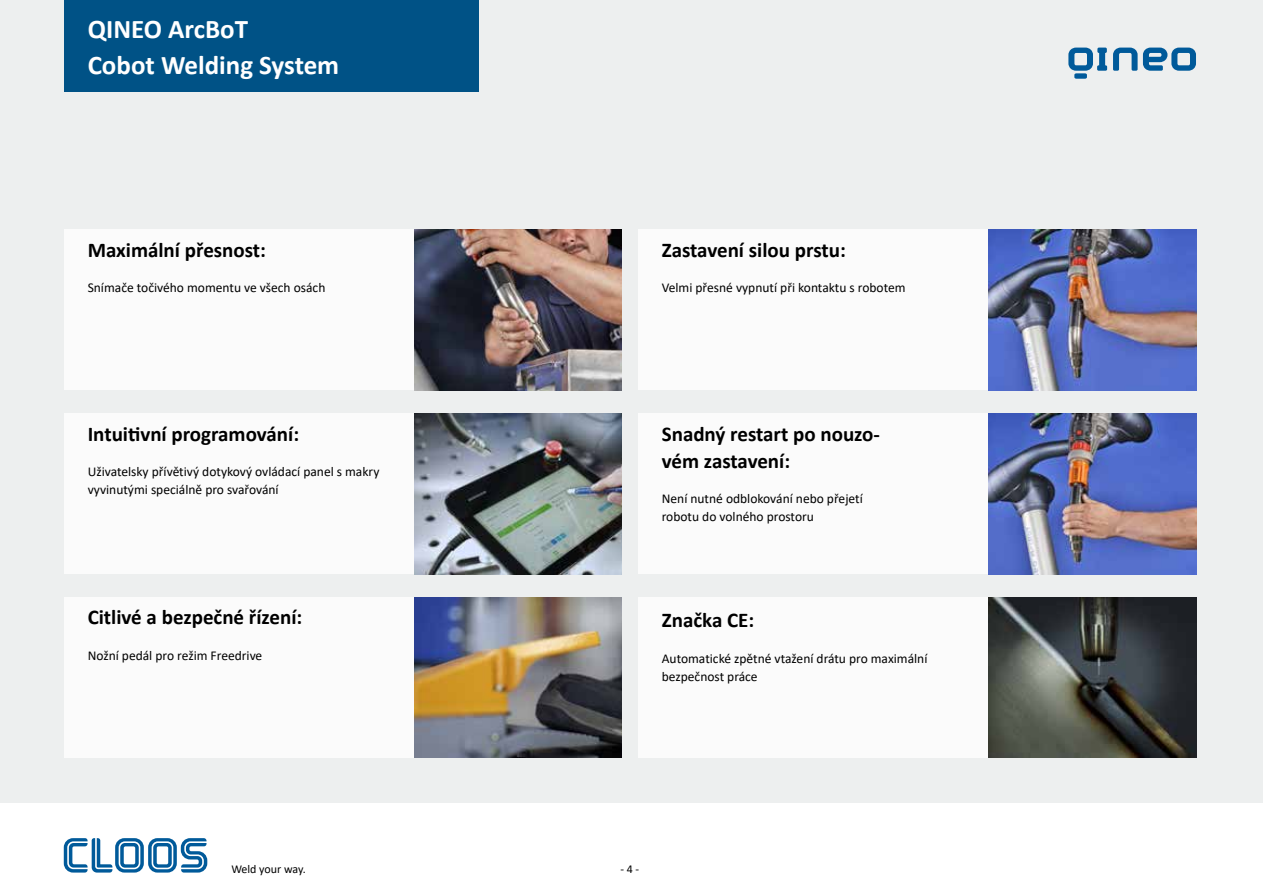
<style>
.page{position:relative;width:1263px;height:893px;background:#fff}
.page>*{position:absolute;margin:0;border:0;box-sizing:border-box;transform-origin:0 0}
.t1{font:700 27px/36px "Calibri";color:#fff}
.t2{font:700 21px/27px "Calibri";color:#000}
.t3{font:13.5px/18.3px "Calibri";color:#000}
.t4{font:12px "Calibri";letter-spacing:-.005em;color:#000}
</style>
<div class="page">
<div style="left:0;top:0;width:1263px;height:803px;background:#edefef"></div>
<div style="left:64px;top:413px;width:351px;height:161px;background:#fff"></div>
<div style="left:64px;top:597px;width:351px;height:161px;background:#fff"></div>
<div style="left:638px;top:230px;width:351px;height:160px;background:#fff"></div>
<div style="left:638px;top:413px;width:351px;height:161px;background:#fff"></div>
<div style="left:638px;top:597px;width:351px;height:161px;background:#fff"></div>
<div style="left:64px;top:230px;width:351px;height:160px;background:#fff"></div>
<img style="left:415px;top:230px;width:207px;height:160px">
<img style="left:415px;top:413px;width:207px;height:161px">
<img style="left:415px;top:597px;width:207px;height:161px">
<img style="left:989px;top:230px;width:207px;height:160px">
<img style="left:989px;top:413px;width:207px;height:161px">
<img style="left:989px;top:597px;width:207px;height:161px">
<svg style="left:64px;top:838px;width:143px;height:35px"></svg>
<div style="left:64px;top:0;width:414px;height:92px;background:#005286"></div>
<svg style="left:1113px;top:48px;width:24px;height:23px"></svg>
<svg style="left:1143px;top:48px;width:53px;height:23px"></svg>
<svg style="left:1068px;top:48px;width:39px;height:31px"></svg>
<h1 class="t1" style="left:88px;top:11px;width:253px">QINEO ArcBoT<br>Cobot Welding System</h1>
<h2 class="t2" style="left:88px;top:236px;width:180px">Maximální přesnost:</h2>
<p class="t3" style="left:88px;top:278px;width:239px">Snímače točivého momentu ve všech osách</p>
<h2 class="t2" style="left:88px;top:420px;width:213px">Intuitivní programování:</h2>
<p class="t3" style="left:88px;top:462px;width:293px">Uživatelsky přívětivý dotykový ovládací panel s makry vyvinutými speciálně pro svařování</p>
<h2 class="t2" style="left:88px;top:603px;width:216px">Citlivé a bezpečné řízení:</h2>
<p class="t3" style="left:88px;top:646px;width:176px">Nožní pedál pro režim Freedrive</p>
<h2 class="t2" style="left:662px;top:236px;width:186px">Zastavení silou prstu:</h2>
<p class="t3" style="left:662px;top:278px;width:245px">Velmi přesné vypnutí při kontaktu s robotem</p>
<h2 class="t2" style="left:662px;top:420px;width:220px">Snadný restart po nouzo&shy;vém zastavení:</h2>
<p class="t3" style="left:662px;top:489px;width:203px">Není nutné odblokování nebo přejetí robotu do volného prostoru</p>
<h2 class="t2" style="left:662px;top:606px;width:94px">Značka CE:</h2>
<p class="t3" style="left:662px;top:648px;width:267px">Automatické zpětné vtažení drátu pro maximální bezpečnost práce</p>
<p class="t4" style="left:231px;top:860px;width:76px">Weld your way.</p>
<p class="t4" style="left:620px;top:860px;width:20px">- 4 -</p>
</div>
